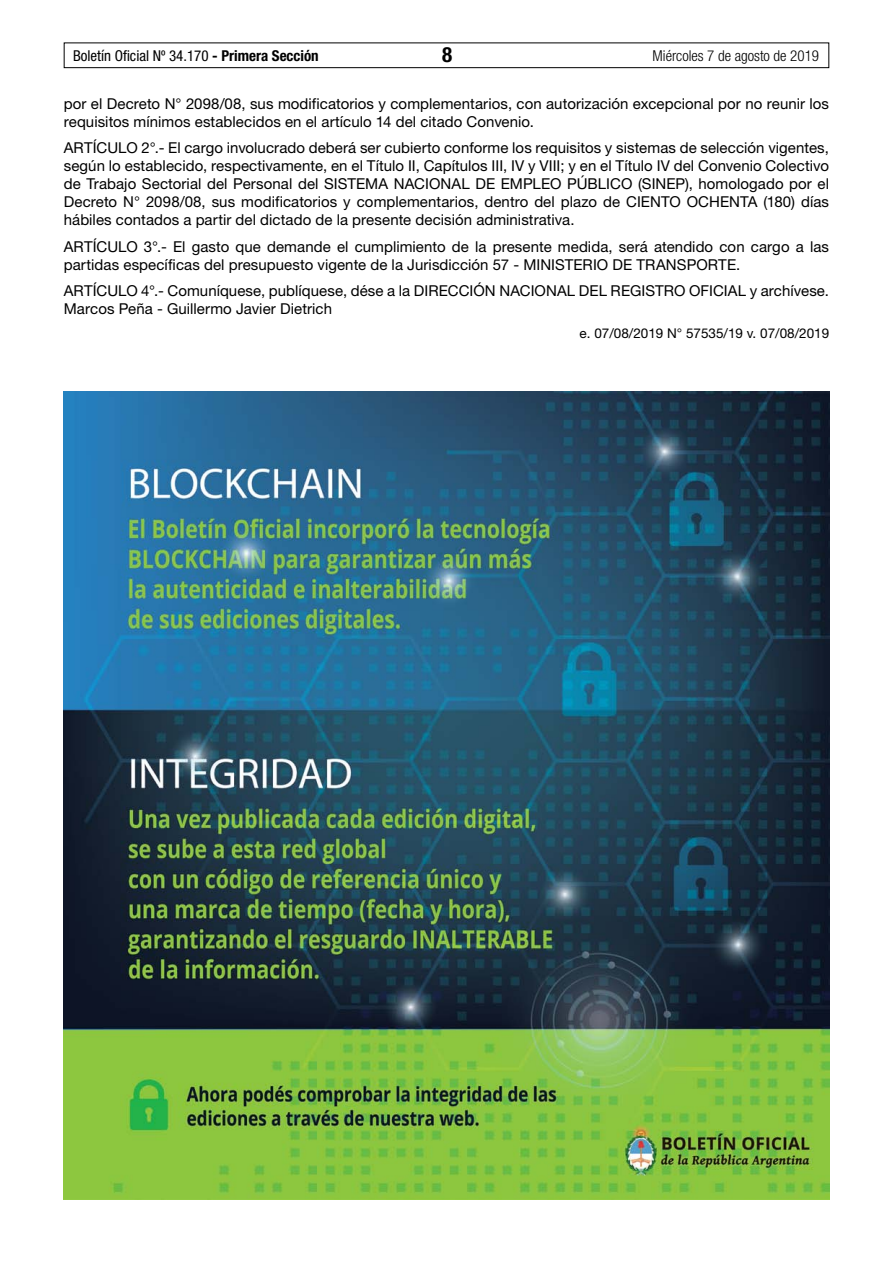
<style>
.page{position:relative;width:893px;height:1263px;background:#fff}
.page>*{position:absolute;margin:0;border:0;box-sizing:border-box;transform-origin:0 0}
.t1{font:700 condensed 21px "Helvetica Neue LT Std";color:#000}
.t2{font:15px/18px "Helvetica Neue LT Std";letter-spacing:.005em;color:#000}
.t3{font:condensed 15px "Helvetica Neue LT Std";color:#000}
.t4{font:300 condensed 15px "Helvetica Neue LT Std";color:#000}
.t5{font:13.5px "Helvetica Neue LT Std";color:#000}
.s1{font-weight:700}
</style>
<div class="page">
<div style="left:64px;top:43px;width:765px;height:25px;border:1px solid #000"></div>
<img style="left:64px;top:391px;width:765px;height:808px">
<p class="t3" style="left:73px;top:47px;width:247px">Boletín Oficial Nº 34.170 <span class="s1">- Primera Sección</span></p>
<h1 class="t1" style="left:442px;top:42px;width:12px">8</h1>
<p class="t4" style="left:653px;top:47px;width:168px">Miércoles 7 de agosto de 2019</p>
<p class="t2" style="left:64px;top:94px;width:767px">por el Decreto N° 2098/08, sus modificatorios y complementarios, con autorización excepcional por no reunir los requisitos mínimos establecidos en el artículo 14 del citado Convenio.</p>
<p class="t2" style="left:64px;top:138px;width:767px;text-align:justify">ARTÍCULO 2°.- El cargo involucrado deberá ser cubierto conforme los requisitos y sistemas de selección vigentes, según lo establecido, respectivamente, en el Título II, Capítulos III, IV y VIII; y en el Título IV del Convenio Colectivo de Trabajo Sectorial del Personal del SISTEMA NACIONAL DE EMPLEO PÚBLICO (SINEP), homologado por el Decreto N° 2098/08, sus modificatorios y complementarios, dentro del plazo de CIENTO OCHENTA (180) días hábiles contados a partir del dictado de la presente decisión administrativa.</p>
<p class="t2" style="left:64px;top:237px;width:767px">ARTÍCULO 3°.- El gasto que demande el cumplimiento de la presente medida, será atendido con cargo a las partidas específicas del presupuesto vigente de la Jurisdicción 57 - MINISTERIO DE TRANSPORTE.</p>
<p class="t2" style="left:64px;top:281px;width:767px">ARTÍCULO 4°.- Comuníquese, publíquese, dése a la DIRECCIÓN NACIONAL DEL REGISTRO OFICIAL y archívese.<br>Marcos Peña - Guillermo Javier Dietrich</p>
<p class="t5" style="left:580px;top:325px;width:251px">e. 07/08/2019 N° 57535/19 v. 07/08/2019</p>
</div>
